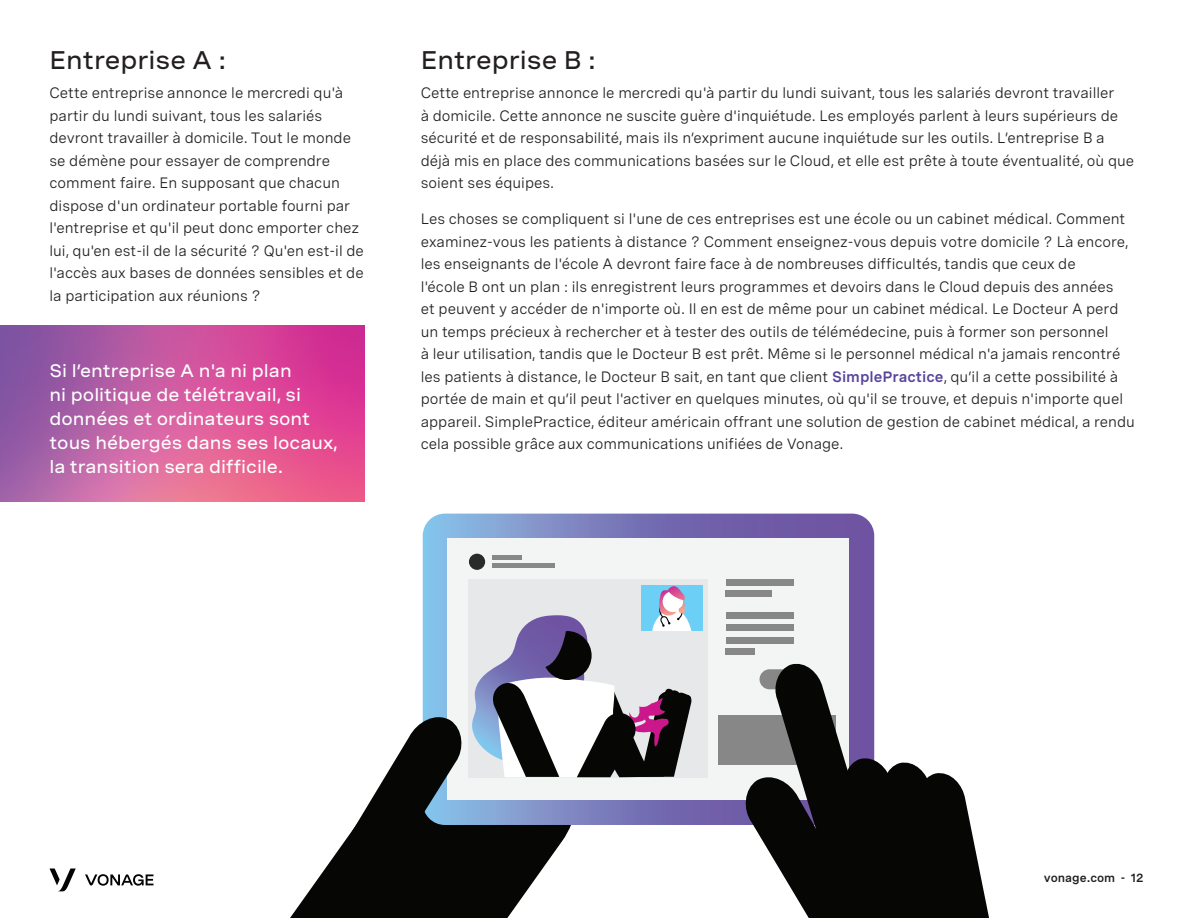
<style>
.page{position:relative;width:1188px;height:918px;background:#fff}
.page>*{position:absolute;margin:0;border:0;box-sizing:border-box;transform-origin:0 0}
.t1{font:500 expanded 25.5px "Spezia";color:#231f20}
.t2{font:500 expanded 18px/24px "Spezia";color:#fff}
.t3{font:15px/22.5px "Spezia";color:#231f20}
.t4{font:600 12px "Spezia";color:#231f20}
.s1{font-weight:600;color:#58449b}
</style>
<div class="page">
<svg style="left:49px;top:869px;width:27px;height:22px"></svg>
<svg style="left:85px;top:874px;width:68px;height:12px"></svg>
<svg style="left:0;top:325px;width:364px;height:176px;background:#c8579d"></svg>
<svg style="left:290px;top:677px;width:281px;height:241px;fill:#060705"></svg>
<svg style="left:423px;top:514px;width:451px;height:311px;background:#7c85c1"></svg>
<div style="left:448px;top:539px;width:401px;height:261px;background:#f3f5f5"></div>
<div style="left:469px;top:579px;width:239px;height:198px;background:#e7e8e9"></div>
<div style="left:726px;top:579px;width:68px;height:6px;background:#888787"></div>
<div style="left:726px;top:590px;width:46px;height:7px;background:#888787"></div>
<div style="left:719px;top:715px;width:117px;height:50px;background:#888787"></div>
<div style="left:492px;top:555px;width:30px;height:5px;background:#888787"></div>
<div style="left:492px;top:563px;width:63px;height:5px;background:#888787"></div>
<div style="left:469px;top:554px;width:16px;height:16px;background:#292a2a;border-radius:50%"></div>
<svg style="left:352px;top:712px;width:113px;height:120px"></svg>
<div style="left:726px;top:637px;width:68px;height:6px;background:#888787"></div>
<div style="left:726px;top:648px;width:29px;height:7px;background:#888787"></div>
<div style="left:726px;top:624px;width:68px;height:6px;background:#888787"></div>
<div style="left:726px;top:612px;width:68px;height:6px;background:#888787"></div>
<svg style="left:742px;top:660px;width:247px;height:258px"></svg>
<div style="left:641px;top:585px;width:61px;height:46px;background:#6bcff6"></div>
<svg style="left:472px;top:586px;width:220px;height:191px"></svg>
<h1 class="t1" style="left:49px;top:41px;width:178px">Entreprise A :</h1>
<p class="t3" style="left:49px;top:80px;width:316px">Cette entreprise annonce le mercredi qu'à partir du lundi suivant, tous les salariés devront travailler à domicile. Tout le monde se démène pour essayer de comprendre comment faire. En supposant que chacun dispose d'un ordinateur portable fourni par l'entreprise et qu'il peut donc emporter chez lui, qu'en est-il de la sécurité ? Qu'en est-il de l'accès aux bases de données sensibles et de la participation aux réunions ?</p>
<p class="t2" style="left:49px;top:357px;width:290px">Si l’entreprise A n'a ni plan<br>ni politique de télétravail, si données et ordinateurs sont tous hébergés dans ses locaux, la transition sera difficile.</p>
<h1 class="t1" style="left:421px;top:41px;width:177px">Entreprise B :</h1>
<p class="t3" style="left:421px;top:80px;width:715px">Cette entreprise annonce le mercredi qu'à partir du lundi suivant, tous les salariés devront travailler<br>à domicile. Cette annonce ne suscite guère d'inquiétude. Les employés parlent à leurs supérieurs de sécurité et de responsabilité, mais ils n’expriment aucune inquiétude sur les outils. L’entreprise B a déjà mis en place des communications basées sur le Cloud, et elle est prête à toute éventualité, où que soient ses équipes.</p>
<p class="t3" style="left:421px;top:206px;width:716px">Les choses se compliquent si l'une de ces entreprises est une école ou un cabinet médical. Comment examinez-vous les patients à distance ? Comment enseignez-vous depuis votre domicile ? Là encore, les enseignants de l'école A devront faire face à de nombreuses difficultés, tandis que ceux de<br>l'école B ont un plan : ils enregistrent leurs programmes et devoirs dans le Cloud depuis des années<br>et peuvent y accéder de n'importe où. Il en est de même pour un cabinet médical. Le Docteur A perd un temps précieux à rechercher et à tester des outils de télémédecine, puis à former son personnel<br>à leur utilisation, tandis que le Docteur B est prêt. Même si le personnel médical n'a jamais rencontré les patients à distance, le Docteur B sait, en tant que client <span class="s1">SimplePractice</span>, qu’il a cette possibilité à portée de main et qu’il peut l'activer en quelques minutes, où qu'il se trouve, et depuis n'importe quel appareil. SimplePractice, éditeur américain offrant une solution de gestion de cabinet médical, a rendu cela possible grâce aux communications unifiées de Vonage.</p>
<p class="t4" style="left:1044px;top:868px;width:102px">vonage.com - 12</p>
</div>
